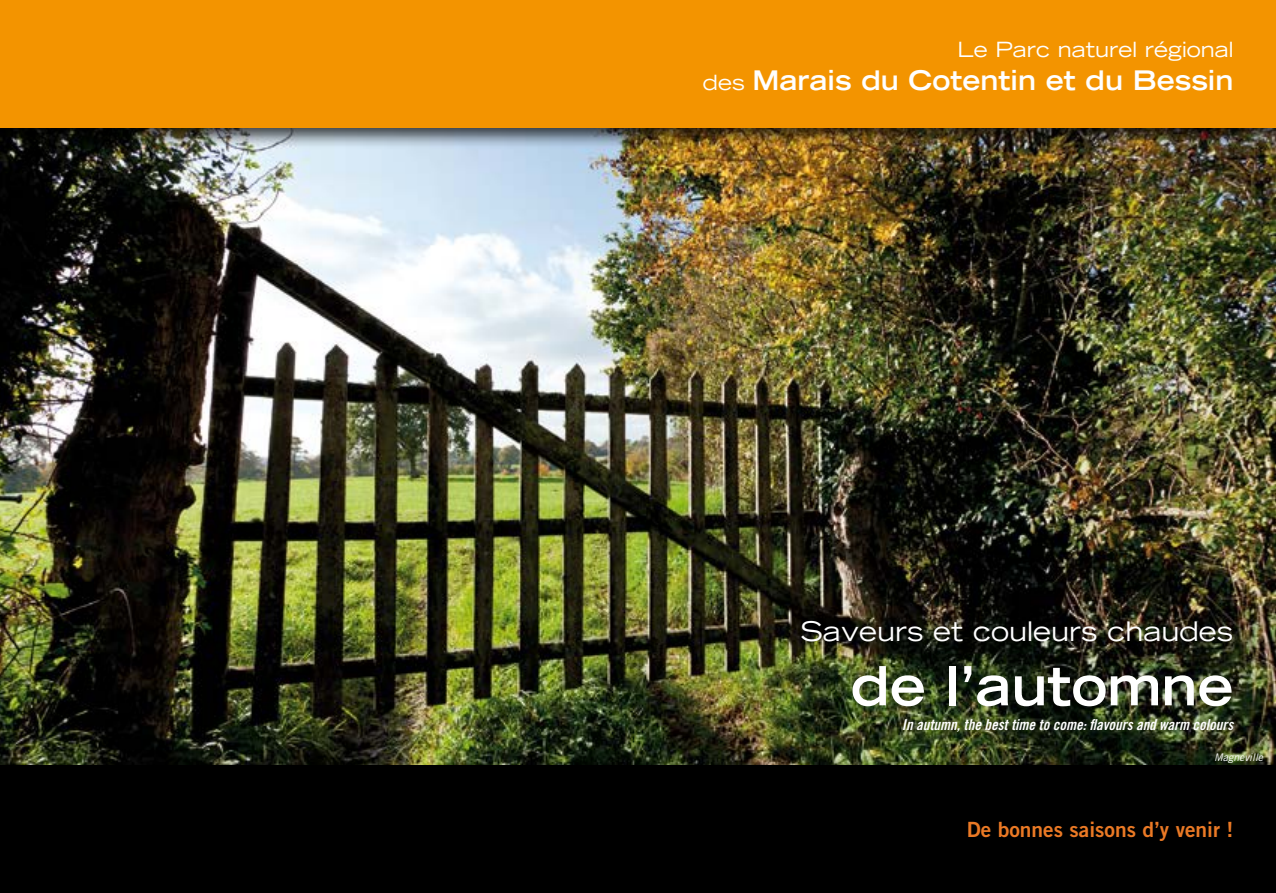
<style>
.page{position:relative;width:1276px;height:893px;background:#fff}
.page>*{position:absolute;margin:0;border:0;box-sizing:border-box;transform-origin:0 0}
.t1{font:700 expanded 54px "Trade Gothic LT Std";color:#fff}
.t2{font:700 expanded 27px "Trade Gothic LT Std";color:#fff}
.t3{font:expanded 27px "Trade Gothic LT Std";color:#fff}
.t4{font:21px "Trade Gothic LT Std Bd 2";color:#ea7925}
.t5{font:expanded 21px "Trade Gothic LT Std";color:#fff}
.t6{font:15px "Trade Gothic LT Std Bd Cn 20 Obl";color:#fff}
.t7{font:italic 10.5px "Trade Gothic LT Std";color:#fff}
.s1{font-weight:400;font-size:21px}
</style>
<div class="page">
<img style="left:0;top:150px;width:1276px;height:615px">
<div style="left:0;top:765px;width:1276px;height:128px;background:#000"></div>
<div style="left:0;top:0;width:1276px;height:150px;background:#000;opacity:.75"></div>
<div style="left:0;top:0;width:1276px;height:128px;background:#f39400"></div>
<h3 class="t5" style="left:957px;top:36px;width:277px">Le Parc naturel régional</h3>
<h2 class="t2" style="left:703px;top:62px;width:532px"><span class="s1">des</span> Marais du Cotentin et du Bessin</h2>
<h2 class="t3" style="left:800px;top:613px;width:434px">Saveurs et couleurs chaudes</h2>
<h1 class="t1" style="left:851px;top:651px;width:384px">de l’automne</h1>
<p class="t6" style="left:902px;top:716px;width:333px">In autumn, the best time to come: flavours and warm colours</p>
<p class="t7" style="left:1214px;top:751px;width:51px">Magneville</p>
<h3 class="t4" style="left:967px;top:816px;width:268px">De bonnes saisons d’y venir !</h3>
</div>
